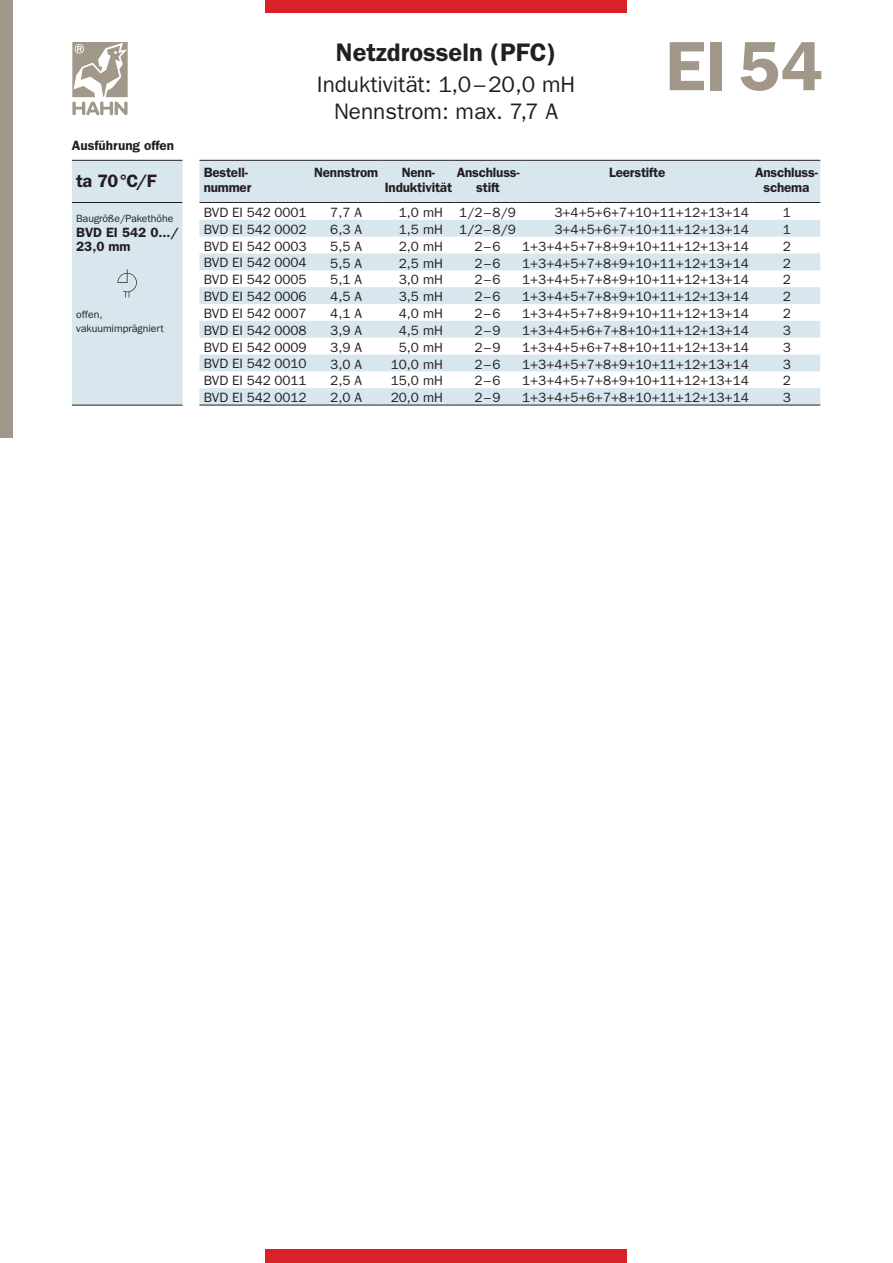
<style>
.page{position:relative;width:893px;height:1263px;background:#fff}
.page>*{position:absolute;margin:0;border:0;box-sizing:border-box;transform-origin:0 0}
.t1{font:600 70.05px "Franklin Gothic";color:#a1988a}
.t2{font:600 25.5px "Franklin Gothic";color:#231f20}
.t3{font:22.5px/27px "Franklin Gothic";color:#231f20;text-align:center}
.t4{font:600 18px "Franklin Gothic";color:#231f20}
.t5{font:13.5px "Franklin Gothic";letter-spacing:-.01em;color:#231f20}
.t6{font:600 13.5px/15px "Franklin Gothic";letter-spacing:-.015em;color:#231f20;text-align:center}
.t7{font:10.5px/14.1px "Franklin Gothic";color:#231f20}
</style>
<div class="page">
<div style="left:265px;top:0;width:362px;height:12px;background:#da2128"></div>
<div style="left:0;top:0;width:12px;height:438px;background:#a1988a"></div>
<div style="left:265px;top:1250px;width:362px;height:13px;background:#da2128"></div>
<svg style="left:72px;top:42px;width:56px;height:73px"></svg>
<hr style="left:72px;top:405px;width:110px;height:1px;background:#231f20">
<div style="left:72px;top:160px;width:110px;height:245px;background:#d8e6ed"></div>
<div style="left:199px;top:161px;width:621px;height:41px;background:#d8e6ed"></div>
<hr style="left:310px;top:160px;width:72px;height:1px;background:#231f20">
<hr style="left:382px;top:160px;width:73px;height:1px;background:#231f20">
<hr style="left:455px;top:160px;width:67px;height:1px;background:#231f20">
<hr style="left:522px;top:160px;width:231px;height:1px;background:#231f20">
<hr style="left:753px;top:160px;width:67px;height:1px;background:#231f20">
<hr style="left:310px;top:202px;width:72px;height:1px;background:#231f20">
<hr style="left:382px;top:202px;width:73px;height:1px;background:#231f20">
<hr style="left:455px;top:202px;width:67px;height:1px;background:#231f20">
<hr style="left:522px;top:202px;width:231px;height:1px;background:#231f20">
<hr style="left:753px;top:202px;width:67px;height:1px;background:#231f20">
<hr style="left:199px;top:160px;width:111px;height:1px;background:#231f20">
<hr style="left:199px;top:202px;width:111px;height:1px;background:#231f20">
<svg style="left:199px;top:220px;width:621px;height:185px;fill:#d8e6ed"></svg>
<hr style="left:199px;top:405px;width:111px;height:1px;background:#231f20">
<hr style="left:310px;top:405px;width:72px;height:1px;background:#231f20">
<hr style="left:382px;top:405px;width:61px;height:1px;background:#231f20">
<svg style="left:443px;top:405px;width:12px;height:1px"></svg>
<hr style="left:455px;top:405px;width:65px;height:1px;background:#231f20">
<hr style="left:520px;top:405px;width:229px;height:1px;background:#231f20">
<hr style="left:753px;top:405px;width:67px;height:1px;background:#231f20">
<p class="t6" style="left:72px;top:138px;width:104px">Ausführung offen</p>
<h3 class="t4" style="left:76px;top:170px;width:82px">ta 70°C/F</h3>
<p class="t7" style="left:76px;top:211px;width:99px">Baugröße/Pakethöhe</p>
<p class="t6" style="left:76px;top:225px;width:104px;line-height:14.1px;text-align:left">BVD EI 542 0.../<br>23,0 mm</p>
<p class="t7" style="left:76px;top:307px;width:89px">offen, vakuumimprägniert</p>
<h2 class="t2" style="left:336px;top:37px;width:222px">Netzdrosseln (PFC)</h2>
<h3 class="t3" style="left:317px;top:70px;width:260px">Induktivität: 1,0–20,0 mH<br>Nennstrom: max. 7,7 A</h3>
<h1 class="t1" style="left:665px;top:25px;width:159px">EI 54</h1>
<p class="t6" style="left:204px;top:165px;width:49px;text-align:left">Bestell&shy;nummer</p>
<p class="t6" style="left:314px;top:165px;width:65px">Nennstrom</p>
<p class="t6" style="left:385px;top:165px;width:69px">Nenn-<br>Induktivität</p>
<p class="t6" style="left:457px;top:165px;width:64px">Anschluss&shy;stift</p>
<p class="t6" style="left:609px;top:165px;width:58px">Leerstifte</p>
<p class="t6" style="left:755px;top:165px;width:64px">Anschluss&shy;schema</p>
<p class="t5" style="left:204px;top:204px;width:104px">BVD EI 542 0001</p>
<p class="t5" style="left:330px;top:205px;width:33px">7,7 A</p>
<p class="t5" style="left:399px;top:205px;width:118px">1,0 mH 1/2–8/9</p>
<p class="t5" style="left:554px;top:205px;width:196px">3+4+5+6+7+10+11+12+13+14</p>
<p class="t5" style="left:783px;top:205px;width:10px">1</p>
<p class="t5" style="left:204px;top:221px;width:104px">BVD EI 542 0002</p>
<p class="t5" style="left:330px;top:221px;width:33px">6,3 A</p>
<p class="t5" style="left:399px;top:221px;width:118px">1,5 mH 1/2–8/9</p>
<p class="t5" style="left:554px;top:221px;width:196px">3+4+5+6+7+10+11+12+13+14</p>
<p class="t5" style="left:783px;top:221px;width:10px">1</p>
<p class="t5" style="left:204px;top:238px;width:104px">BVD EI 542 0003</p>
<p class="t5" style="left:330px;top:238px;width:33px">5,5 A</p>
<p class="t5" style="left:399px;top:238px;width:46px">2,0 mH</p>
<p class="t5" style="left:474px;top:238px;width:28px">2–6</p>
<p class="t5" style="left:522px;top:238px;width:228px">1+3+4+5+7+8+9+10+11+12+13+14</p>
<p class="t5" style="left:783px;top:238px;width:10px">2</p>
<p class="t5" style="left:204px;top:255px;width:104px">BVD EI 542 0004</p>
<p class="t5" style="left:330px;top:255px;width:33px">5,5 A</p>
<p class="t5" style="left:399px;top:255px;width:46px">2,5 mH</p>
<p class="t5" style="left:474px;top:255px;width:28px">2–6</p>
<p class="t5" style="left:522px;top:255px;width:228px">1+3+4+5+7+8+9+10+11+12+13+14</p>
<p class="t5" style="left:783px;top:255px;width:10px">2</p>
<p class="t5" style="left:204px;top:272px;width:104px">BVD EI 542 0005</p>
<p class="t5" style="left:330px;top:272px;width:33px">5,1 A</p>
<p class="t5" style="left:399px;top:272px;width:46px">3,0 mH</p>
<p class="t5" style="left:474px;top:272px;width:28px">2–6</p>
<p class="t5" style="left:522px;top:272px;width:228px">1+3+4+5+7+8+9+10+11+12+13+14</p>
<p class="t5" style="left:783px;top:272px;width:10px">2</p>
<p class="t5" style="left:204px;top:289px;width:104px">BVD EI 542 0006</p>
<p class="t5" style="left:330px;top:289px;width:33px">4,5 A</p>
<p class="t5" style="left:399px;top:289px;width:46px">3,5 mH</p>
<p class="t5" style="left:474px;top:289px;width:28px">2–6</p>
<p class="t5" style="left:522px;top:289px;width:228px">1+3+4+5+7+8+9+10+11+12+13+14</p>
<p class="t5" style="left:783px;top:289px;width:10px">2</p>
<p class="t5" style="left:204px;top:306px;width:104px">BVD EI 542 0007</p>
<p class="t5" style="left:330px;top:306px;width:33px">4,1 A</p>
<p class="t5" style="left:399px;top:306px;width:46px">4,0 mH</p>
<p class="t5" style="left:474px;top:306px;width:28px">2–6</p>
<p class="t5" style="left:522px;top:306px;width:228px">1+3+4+5+7+8+9+10+11+12+13+14</p>
<p class="t5" style="left:783px;top:306px;width:10px">2</p>
<p class="t5" style="left:204px;top:322px;width:104px">BVD EI 542 0008</p>
<p class="t5" style="left:330px;top:322px;width:33px">3,9 A</p>
<p class="t5" style="left:399px;top:322px;width:46px">4,5 mH</p>
<p class="t5" style="left:474px;top:322px;width:28px">2–9</p>
<p class="t5" style="left:522px;top:322px;width:228px">1+3+4+5+6+7+8+10+11+12+13+14</p>
<p class="t5" style="left:783px;top:322px;width:10px">3</p>
<p class="t5" style="left:204px;top:339px;width:104px">BVD EI 542 0009</p>
<p class="t5" style="left:330px;top:339px;width:33px">3,9 A</p>
<p class="t5" style="left:399px;top:339px;width:46px">5,0 mH</p>
<p class="t5" style="left:474px;top:339px;width:28px">2–9</p>
<p class="t5" style="left:522px;top:339px;width:228px">1+3+4+5+6+7+8+10+11+12+13+14</p>
<p class="t5" style="left:783px;top:339px;width:10px">3</p>
<p class="t5" style="left:204px;top:356px;width:104px">BVD EI 542 0010</p>
<p class="t5" style="left:330px;top:356px;width:33px">3,0 A</p>
<p class="t5" style="left:391px;top:356px;width:54px">10,0 mH</p>
<p class="t5" style="left:474px;top:356px;width:28px">2–6</p>
<p class="t5" style="left:522px;top:356px;width:228px">1+3+4+5+7+8+9+10+11+12+13+14</p>
<p class="t5" style="left:783px;top:356px;width:10px">3</p>
<p class="t5" style="left:204px;top:373px;width:104px">BVD EI 542 0011</p>
<p class="t5" style="left:330px;top:373px;width:33px">2,5 A</p>
<p class="t5" style="left:391px;top:373px;width:54px">15,0 mH</p>
<p class="t5" style="left:474px;top:373px;width:28px">2–6</p>
<p class="t5" style="left:522px;top:373px;width:228px">1+3+4+5+7+8+9+10+11+12+13+14</p>
<p class="t5" style="left:783px;top:373px;width:10px">2</p>
<p class="t5" style="left:204px;top:389px;width:104px">BVD EI 542 0012</p>
<p class="t5" style="left:330px;top:390px;width:33px">2,0 A</p>
<p class="t5" style="left:391px;top:390px;width:54px">20,0 mH</p>
<p class="t5" style="left:474px;top:390px;width:28px">2–9</p>
<p class="t5" style="left:522px;top:390px;width:228px">1+3+4+5+6+7+8+10+11+12+13+14</p>
<p class="t5" style="left:783px;top:390px;width:10px">3</p>
</div>
